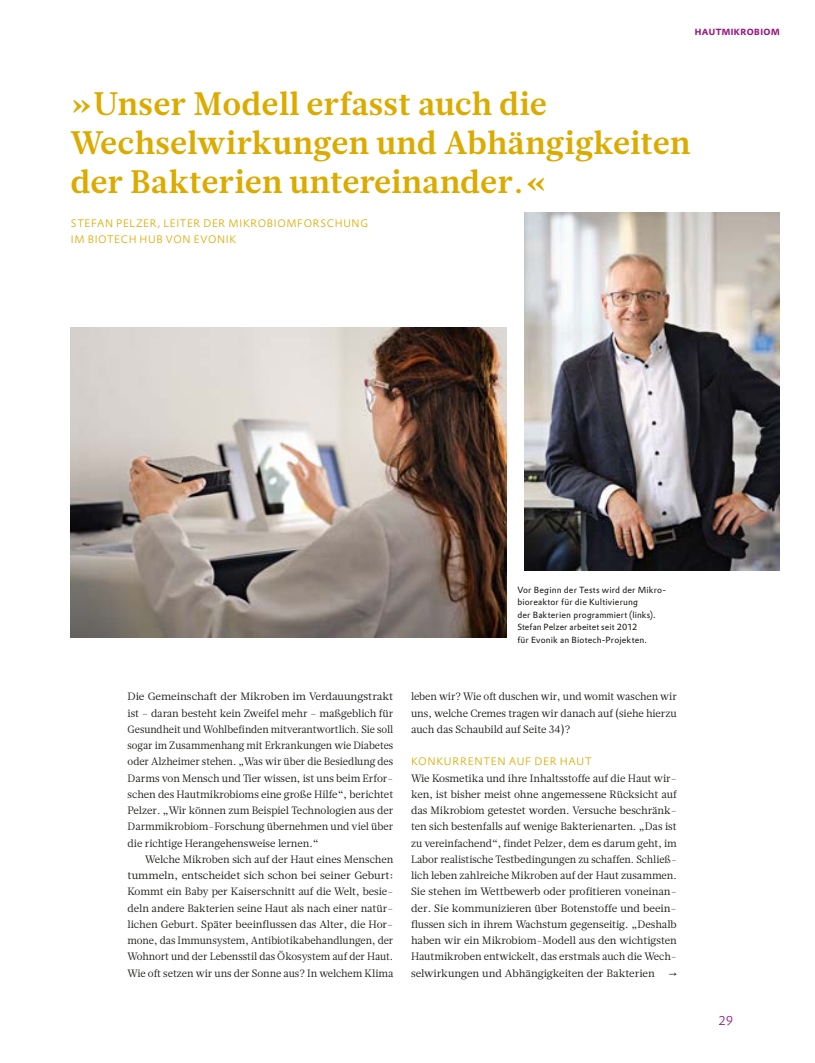
<style>
.page{position:relative;width:815px;height:1063px;background:#fff}
.page>*{position:absolute;margin:0;border:0;box-sizing:border-box;transform-origin:0 0}
.t1{font:700 32.5px/38.8px "Glosa Text";letter-spacing:.015em;color:#dbab00}
.t2{font:300 12.5px "Evonik Prokyon";color:#981881}
.t3{font:10.62px/16.2px "Glosa Text";letter-spacing:-.01em;color:#1a1a18;text-align:justify}
.t4{font:10.62px/16.2px "Glosa Text";letter-spacing:-.01em;color:#1a1a18;text-align:justify;scale:1.04 1}
.t5{font:300 10.62px/16.2px "Evonik Prokyon";letter-spacing:.065em;color:#dbab00}
.t6{font:300 10.62px "Evonik Prokyon";color:#1a1a18}
.t7{font:8.75px/12.5px "Evonik Prokyon";letter-spacing:.015em;color:#1a1a18}
.t8{font:700 8.75px "Evonik Prokyon";letter-spacing:.05em;color:#981881}
</style>
<div class="page">
<img style="left:71px;top:328px;width:436px;height:310px">
<img style="left:524px;top:213px;width:256px;height:357px">
<p class="t8" style="left:695px;top:24px;width:86px">HAUTMIKROBIOM</p>
<h1 class="t1" style="left:71px;top:85px;width:621px">»Unser Modell erfasst auch die<br>Wechselwirkungen und Abhängigkeiten der Bakterien untereinander.«</h1>
<p class="t5" style="left:71px;top:214px;width:299px">STEFAN PELZER, LEITER DER MIKROBIOMFORSCHUNG<br>IM BIOTECH HUB VON EVONIK</p>
<p class="t7" style="left:517px;top:583px;width:150px">Vor Beginn der Tests wird der Mikro&shy;bioreaktor für die Kultivierung<br>der Bakterien programmiert (links).<br>Stefan Pelzer arbeitet seit 2012<br>für Evonik an Biotech-Projekten.</p>
<p class="t4" style="left:128px;top:689px;width:257px">Die Gemeinschaft der Mikroben im Verdauungstrakt ist – daran besteht kein Zweifel mehr – maßgeblich für Gesundheit und Wohlbefinden mitverantwortlich. Sie soll sogar im Zusammenhang mit Erkrankungen wie Diabetes oder Alzheimer stehen. „Was wir über die Besiedlung des Darms von Mensch und Tier wissen, ist uns beim Erfor&shy;schen des Hautmikrobioms eine große Hilfe“, berichtet Pelzer. „Wir können zum Beispiel Technologien aus der Darmmikrobiom-Forschung übernehmen und viel über die richtige Herangehensweise lernen.“</p>
<p class="t3" style="left:128px;top:851px;width:267px;text-indent:18px">Welche Mikroben sich auf der Haut eines Menschen tummeln, entscheidet sich schon bei seiner Geburt:<br>Kommt ein Baby per Kaiserschnitt auf die Welt, besie&shy;deln andere Bakterien seine Haut als nach einer natür&shy;lichen Geburt. Später beeinflussen das Alter, die Hor&shy;mone, das Immunsystem, Antibiotikabehandlungen, der Wohnort und der Lebensstil das Ökosystem auf der Haut.<br>Wie oft setzen wir uns der Sonne aus? In welchem Klima</p>
<p class="t3" style="left:411px;top:689px;width:267px">leben wir? Wie oft duschen wir, und womit waschen wir uns, welche Cremes tragen wir danach auf (siehe hierzu auch das Schaubild auf Seite 34)?</p>
<p class="t5" style="left:411px;top:753px;width:182px">KONKURRENTEN AUF DER HAUT</p>
<p class="t3" style="left:411px;top:770px;width:267px">Wie Kosmetika und ihre Inhaltsstoffe auf die Haut wir&shy;ken, ist bisher meist ohne angemessene Rücksicht auf das Mikrobiom getestet worden. Versuche beschränk&shy;ten sich bestenfalls auf wenige Bakterienarten. „Das ist zu vereinfachend“, findet Pelzer, dem es darum geht, im Labor realistische Testbedingungen zu schaffen. Schließ&shy;lich leben zahlreiche Mikroben auf der Haut zusammen.<br>Sie stehen im Wettbewerb oder profitieren voneinan&shy;der. Sie kommunizieren über Botenstoffe und beein&shy;flussen sich in ihrem Wachstum gegenseitig. „Deshalb haben wir ein Mikrobiom-Modell aus den wichtigsten Haut mikroben entwickelt, das erstmals auch die Wech&shy;selwirkungen und Abhängigkeiten der Bakterien</p>
<p class="t6" style="left:669px;top:966px;width:9px">→</p>
<p class="t2" style="left:719px;top:1011px;width:16px">29</p>
</div>
